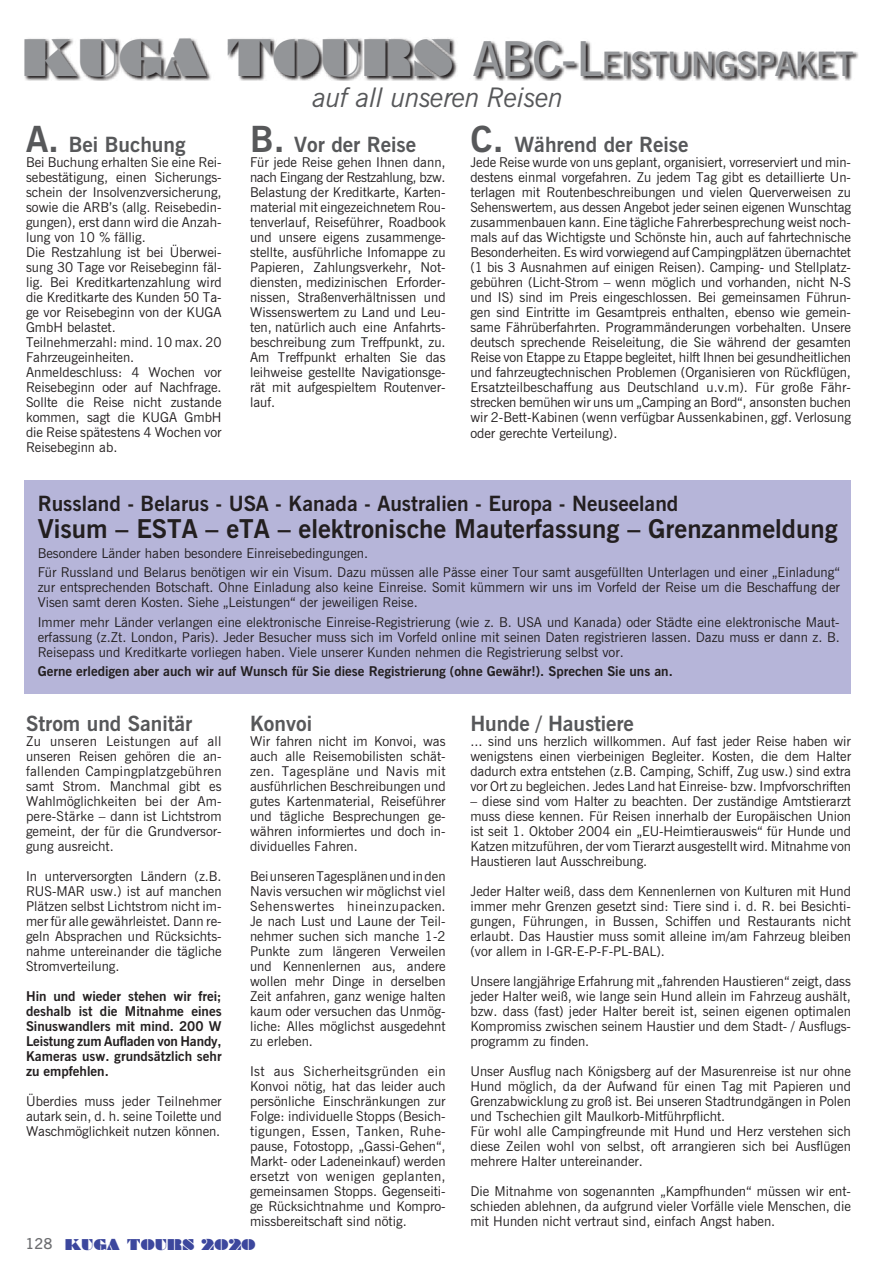
<style>
.page{position:relative;width:893px;height:1263px;background:#fff}
.page>*{position:absolute;margin:0;border:0;box-sizing:border-box;transform-origin:0 0}
.t1{font:600 33.6px "News Gothic BT";letter-spacing:-.015em;color:#939598}
.t2{font:italic 27px "News Gothic BT";letter-spacing:-.02em;color:#57585a}
.t3{font:700 25.95px "News Gothic BT";color:#231f20}
.t4{font:700 21px "News Gothic BT";color:#57585a}
.t5{font:700 21px "News Gothic BT";color:#231f20}
.t6{font:14.25px "Braggadocio";color:#3c479d}
.t7{font:13.5px/15px "News Gothic BT";color:#231f20;text-align:justify}
.t8{font:700 13.5px/15px "News Gothic BT";color:#231f20;text-align:justify}
.s1{font-family:"Braggadocio";font-weight:400;font-size:48px}
.s2{font-size:48px}
.s3{font-size:36px}
.s4{font-family:"News Gothic BT";font-weight:600;font-size:15px;color:#6c6d70}
</style>
<div class="page">
<div style="left:25px;top:480px;width:826px;height:213px;background:#b6b5d9"></div>
<svg style="left:24px;top:38px;width:834px;height:43px"></svg>
<h1 class="t1" style="left:22px;top:43px;width:833px"><span class="s1">KUGA TOURS</span> <span class="s2">ABC-L</span>EISTUNGSPAKET</h1>
<h2 class="t2" style="left:313px;top:81px;width:252px">auf all unseren Reisen</h2>
<h3 class="t4" style="left:26px;top:132px;width:161px"><span class="s3">A.</span> Bei Buchung</h3>
<p class="t7" style="left:26px;top:155px;width:197px;text-align:left">Bei Buchung erhalten Sie eine Rei&shy;sebestätigung, einen Sicherungs&shy;schein der Insolvenzversicherung, sowie die ARB’s (allg. Reisebedin&shy;gungen), erst dann wird die Anzah&shy;lung von 10 % fällig.<br>Die Restzahlung ist bei Überwei&shy;sung 30 Tage vor Reisebeginn fäl&shy;lig. Bei Kreditkartenzahlung wird die Kreditkarte des Kunden 50 Ta&shy;ge vor Reisebeginn von der KUGA<br>GmbH belastet.<br>Teilnehmerzahl: mind. 10 max. 20<br>Fahrzeugeinheiten.<br>Anmeldeschluss: 4 Wochen vor<br>Reisebeginn oder auf Nachfrage.<br>Sollte die Reise nicht zustande kommen, sagt die KUGA GmbH die Reise spätestens 4 Wochen vor<br>Reisebeginn ab.</p>
<h3 class="t4" style="left:250px;top:132px;width:168px"><span class="s3">B.</span> Vor der Reise</h3>
<p class="t7" style="left:250px;top:155px;width:197px">Für jede Reise gehen Ihnen dann, nach Eingang der Restzahlung, bzw.<br>Belastung der Kreditkarte, Karten&shy;material mit eingezeichnetem Rou&shy;tenverlauf, Reiseführer, Roadbook und unsere eigens zusammenge&shy;stellte, ausführliche Infomappe zu Papieren, Zahlungsverkehr, Not&shy;diensten, medizinischen Erforder&shy;nissen, Straßenverhältnissen und Wissenswertem zu Land und Leu&shy;ten, natürlich auch eine Anfahrts&shy;beschreibung zum Treffpunkt, zu.<br>Am Treffpunkt erhalten Sie das leihweise gestellte Navigationsge&shy;rät mit aufgespieltem Routenver&shy;lauf.</p>
<h3 class="t4" style="left:470px;top:132px;width:220px"><span class="s3">C.</span> Während der Reise</h3>
<p class="t7" style="left:470px;top:155px;width:382px">Jede Reise wurde von uns geplant, organisiert, vorreserviert und min&shy;destens einmal vorgefahren. Zu jedem Tag gibt es detaillierte Un&shy;terlagen mit Routenbeschreibungen und vielen Querverweisen zu Sehenswertem, aus dessen Angebot jeder seinen eigenen Wunschtag zusammenbauen kann. Eine tägliche Fahrerbesprechung weist noch&shy;mals auf das Wichtigste und Schönste hin, auch auf fahrtechnische Besonderheiten. Es wird vorwiegend auf Campingplätzen übernachtet (1 bis 3 Ausnahmen auf einigen Reisen). Camping- und Stellplatz&shy;gebühren (Licht-Strom – wenn möglich und vorhanden, nicht N-S und IS) sind im Preis eingeschlossen. Bei gemeinsamen Führun&shy;gen sind Eintritte im Gesamtpreis enthalten, ebenso wie gemein&shy;same Fährüberfahrten. Programmänderungen vorbehalten. Unsere deutsch sprechende Reiseleitung, die Sie während der gesamten Reise von Etappe zu Etappe begleitet, hilft Ihnen bei gesundheitlichen und fahrzeugtechnischen Problemen (Organisieren von Rückflügen, Ersatzteilbeschaffung aus Deutschland u.v.m). Für große Fähr&shy;strecken bemühen wir uns um „Camping an Bord“, ansonsten buchen wir 2-Bett-Kabinen (wenn verfügbar Aussenkabinen, ggf. Verlosung oder gerechte Verteilung).</p>
<h3 class="t5" style="left:38px;top:491px;width:642px">Russland - Belarus - USA - Kanada - Australien - Europa - Neuseeland</h3>
<h3 class="t3" style="left:38px;top:513px;width:801px">Visum – ESTA – eTA – elektronische Mauterfassung – Grenzanmeldung</h3>
<p class="t7" style="left:38px;top:543px;width:804px;line-height:19.5px">Besondere Länder haben besondere Einreisebedingungen.<br>Für Russland und Belarus benötigen wir ein Visum. Dazu müssen alle Pässe einer Tour samt ausgefüllten Unterlagen und einer „Einladung“</p>
<p class="t7" style="left:38px;top:580px;width:804px">zur entsprechenden Botschaft. Ohne Einladung also keine Einreise. Somit kümmern wir uns im Vorfeld der Reise um die Beschaffung der<br>Visen samt deren Kosten. Siehe „Leistungen“ der jeweiligen Reise.</p>
<p class="t7" style="left:38px;top:614px;width:803px">Immer mehr Länder verlangen eine elektronische Einreise-Registrierung (wie z. B. USA und Kanada) oder Städte eine elektronische Maut&shy;erfassung (z.Zt. London, Paris). Jeder Besucher muss sich im Vorfeld online mit seinen Daten registrieren lassen. Dazu muss er dann z. B.<br>Reisepass und Kreditkarte vorliegen haben. Viele unserer Kunden nehmen die Registrierung selbst vor.</p>
<p class="t8" style="left:38px;top:664px;width:637px">Gerne erledigen aber auch wir auf Wunsch für Sie diese Registrierung (ohne Gewähr!). Sprechen Sie uns an.</p>
<h3 class="t4" style="left:26px;top:710px;width:168px">Strom und Sanitär</h3>
<p class="t7" style="left:26px;top:733px;width:197px">Zu unseren Leistungen auf all unseren Reisen gehören die an&shy;fallenden Campingplatzgebühren samt Strom. Manchmal gibt es Wahlmöglichkeiten bei der Am&shy;pere-Stärke – dann ist Lichtstrom gemeint, der für die Grundversor&shy;gung ausreicht.</p>
<p class="t7" style="left:26px;top:868px;width:197px">In unterversorgten Ländern (z.B.<br>RUS-MAR usw.) ist auf manchen Plätzen selbst Lichtstrom nicht im&shy;mer für alle gewährleistet. Dann re&shy;geln Absprachen und Rücksichts&shy;nahme untereinander die tägliche Stromverteilung.</p>
<p class="t8" style="left:26px;top:988px;width:197px">Hin und wieder stehen wir frei; deshalb ist die Mitnahme eines Sinuswandlers mit mind. 200 W Leistung zum Aufladen von Handy, Kameras usw. grundsätzlich sehr zu empfehlen.</p>
<p class="t7" style="left:26px;top:1093px;width:197px">Überdies muss jeder Teilnehmer autark sein, d. h. seine Toilette und Waschmöglichkeit nutzen können.</p>
<h3 class="t4" style="left:250px;top:710px;width:64px">Konvoi</h3>
<p class="t7" style="left:250px;top:733px;width:197px">Wir fahren nicht im Konvoi, was auch alle Reisemobilisten schät&shy;zen. Tagespläne und Navis mit ausführlichen Beschreibungen und gutes Kartenmaterial, Reiseführer und tägliche Besprechungen ge&shy;währen informiertes und doch in&shy;dividuelles Fahren.</p>
<p class="t7" style="left:250px;top:868px;width:197px">Bei unseren Tagesplänen und in den Navis versuchen wir möglichst viel Sehenswertes hineinzupacken.<br>Je nach Lust und Laune der Teil&shy;nehmer suchen sich manche 1-2<br>Punkte zum längeren Verweilen und Kennenlernen aus, andere wollen mehr Dinge in derselben Zeit anfahren, ganz wenige halten kaum oder versuchen das Unmög&shy;liche: Alles möglichst ausgedehnt zu erleben.</p>
<p class="t7" style="left:250px;top:1063px;width:197px">Ist aus Sicherheitsgründen ein Konvoi nötig, hat das leider auch persönliche Einschränkungen zur Folge: individuelle Stopps (Besich&shy;tigungen, Essen, Tanken, Ruhe&shy;pause, Fotostopp, „Gassi-Gehen“, Markt- oder Ladeneinkauf) werden ersetzt von wenigen geplanten, gemeinsamen Stopps. Gegenseiti&shy;ge Rücksichtnahme und Kompro&shy;missbereitschaft sind nötig.</p>
<p class="t6" style="left:26px;top:1235px;width:232px"><span class="s4">128</span> KUGA TOURS 2020</p>
<h3 class="t4" style="left:470px;top:710px;width:165px">Hunde / Haustiere</h3>
<p class="t7" style="left:470px;top:733px;width:382px">... sind uns herzlich willkommen. Auf fast jeder Reise haben wir wenigstens einen vierbeinigen Begleiter. Kosten, die dem Halter dadurch extra entstehen (z.B. Camping, Schiff, Zug usw.) sind extra vor Ort zu begleichen. Jedes Land hat Einreise- bzw. Impfvorschriften</p>
<p class="t7" style="left:470px;top:793px;width:382px">– diese sind vom Halter zu beachten. Der zuständige Amtstierarzt muss diese kennen. Für Reisen innerhalb der Europäischen Union ist seit 1. Oktober 2004 ein „EU-Heimtierausweis“ für Hunde und Katzen mitzuführen, der vom Tierarzt ausgestellt wird. Mitnahme von Haustieren laut Ausschreibung.</p>
<p class="t7" style="left:470px;top:883px;width:382px">Jeder Halter weiß, dass dem Kennenlernen von Kulturen mit Hund immer mehr Grenzen gesetzt sind: Tiere sind i. d. R. bei Besichti&shy;gungen, Führungen, in Bussen, Schiffen und Restaurants nicht erlaubt. Das Haustier muss somit alleine im/am Fahrzeug bleiben (vor allem in I-GR-E-P-F-PL-BAL).</p>
<p class="t7" style="left:470px;top:973px;width:382px">Unsere langjährige Erfahrung mit „fahrenden Haustieren“ zeigt, dass jeder Halter weiß, wie lange sein Hund allein im Fahrzeug aushält, bzw. dass (fast) jeder Halter bereit ist, seinen eigenen optimalen Kompromiss zwischen seinem Haustier und dem Stadt- / Ausflugs&shy;programm zu finden.</p>
<p class="t7" style="left:470px;top:1063px;width:382px;text-align:left">Unser Ausflug nach Königsberg auf der Masurenreise ist nur ohne Hund möglich, da der Aufwand für einen Tag mit Papieren und Grenzabwicklung zu groß ist. Bei unseren Stadtrundgängen in Polen und Tschechien gilt Maulkorb-Mitführpflicht.<br>Für wohl alle Campingfreunde mit Hund und Herz verstehen sich diese Zeilen wohl von selbst, oft arrangieren sich bei Ausflügen mehrere Halter untereinander.</p>
<p class="t7" style="left:470px;top:1183px;width:382px">Die Mitnahme von sogenannten „Kampfhunden“ müssen wir ent&shy;schieden ablehnen, da aufgrund vieler Vorfälle viele Menschen, die mit Hunden nicht vertraut sind, einfach Angst haben.</p>
</div>
